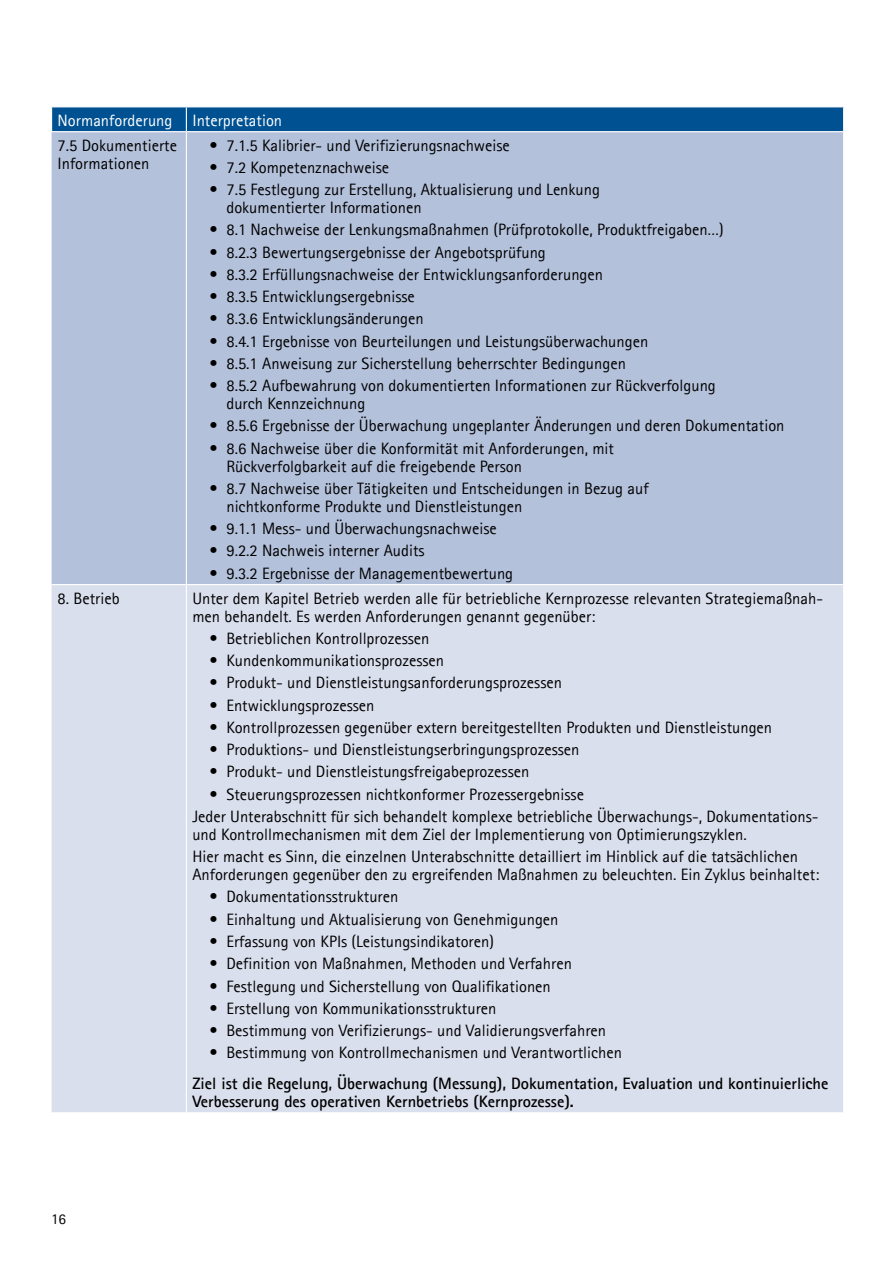
<style>
.page{position:relative;width:893px;height:1263px;background:#fff}
.page>*{position:absolute;margin:0;border:0;box-sizing:border-box;transform-origin:0 0}
.t1{font:16.5px/18px "Agfa Rotis Sans Serif";color:#000}
.t2{font:700 16.5px/18px "Agfa Rotis Sans Serif";color:#000}
.t3{font:16.5px "Agfa Rotis Sans Serif";color:#fff}
.t4{font:15px "Agfa Rotis Sans Serif";color:#000}
</style>
<div class="page">
<div style="left:52px;top:132px;width:791px;height:452px;background:#b4c1db"></div>
<div style="left:52px;top:585px;width:791px;height:527px;background:#dadfed"></div>
<hr style="left:186px;top:132px;width:1px;height:452px;background:#fff">
<hr style="left:186px;top:585px;width:1px;height:527px;background:#fff">
<div style="left:51px;top:107px;width:793px;height:24px;background:#005192"></div>
<p class="t3" style="left:58px;top:110px;width:226px">Normanforderung Interpretation</p>
<p class="t1" style="left:58px;top:136px;width:121px">7.5 Dokumentierte<br>Informationen</p>
<p class="t1" style="left:209px;top:136px;width:302px">• 7.1.5 Kalibrier- und Verifizierungsnachweise</p>
<p class="t1" style="left:209px;top:158px;width:181px">• 7.2 Kompetenznachweise</p>
<p class="t1" style="left:226px;top:180px;width:375px;text-indent:-17px">• 7.5 Festlegung zur Erstellung, Aktualisierung und Lenkung dokumentierter Informationen</p>
<p class="t1" style="left:209px;top:221px;width:516px">• 8.1 Nachweise der Lenkungsmaßnahmen (Prüfprotokolle, Produktfreigaben…)</p>
<p class="t1" style="left:209px;top:243px;width:338px">• 8.2.3 Bewertungsergebnisse der Angebotsprüfung</p>
<p class="t1" style="left:209px;top:265px;width:395px">• 8.3.2 Erfüllungsnachweise der Entwicklungsanforderungen</p>
<p class="t1" style="left:209px;top:287px;width:207px">• 8.3.5 Entwicklungsergebnisse</p>
<p class="t1" style="left:209px;top:310px;width:216px">• 8.3.6 Entwicklungsänderungen</p>
<p class="t1" style="left:209px;top:332px;width:440px">• 8.4.1 Ergebnisse von Beurteilungen und Leistungsüberwachungen</p>
<p class="t1" style="left:209px;top:354px;width:418px">• 8.5.1 Anweisung zur Sicherstellung beherrschter Bedingungen</p>
<p class="t1" style="left:226px;top:376px;width:491px;text-indent:-17px">• 8.5.2 Aufbewahrung von dokumentierten Informationen zur Rückverfolgung durch Kennzeichnung</p>
<p class="t1" style="left:209px;top:417px;width:577px">• 8.5.6 Ergebnisse der Überwachung ungeplanter Änderungen und deren Dokumentation</p>
<p class="t1" style="left:226px;top:439px;width:389px;text-indent:-17px">• 8.6 Nachweise über die Konformität mit Anforderungen, mit<br>Rückverfolgbarkeit auf die freigebende Person</p>
<p class="t1" style="left:226px;top:479px;width:424px;text-indent:-17px">• 8.7 Nachweise über Tätigkeiten und Entscheidungen in Bezug auf nichtkonforme Produkte und Dienstleistungen</p>
<p class="t1" style="left:209px;top:519px;width:289px">• 9.1.1 Mess- und Überwachungsnachweise</p>
<p class="t1" style="left:209px;top:542px;width:217px">• 9.2.2 Nachweis interner Audits</p>
<p class="t1" style="left:209px;top:564px;width:305px">• 9.3.2 Ergebnisse der Managementbewertung</p>
<p class="t1" style="left:58px;top:589px;width:64px">8. Betrieb</p>
<p class="t1" style="left:192px;top:589px;width:632px">Unter dem Kapitel Betrieb werden alle für betriebliche Kernprozesse relevanten Strategiemaßnah&shy;men behandelt. Es werden Anforderungen genannt gegenüber:</p>
<p class="t1" style="left:209px;top:629px;width:222px">• Betrieblichen Kontrollprozessen</p>
<p class="t1" style="left:209px;top:651px;width:236px">• Kundenkommunikationsprozessen</p>
<p class="t1" style="left:209px;top:674px;width:354px">• Produkt- und Dienstleistungsanforderungsprozessen</p>
<p class="t1" style="left:209px;top:696px;width:167px">• Entwicklungsprozessen</p>
<p class="t1" style="left:209px;top:718px;width:564px">• Kontrollprozessen gegenüber extern bereitgestellten Produkten und Dienstleistungen</p>
<p class="t1" style="left:209px;top:740px;width:372px">• Produktions- und Dienstleistungserbringungsprozessen</p>
<p class="t1" style="left:209px;top:763px;width:321px">• Produkt- und Dienstleistungsfreigabeprozessen</p>
<p class="t1" style="left:192px;top:783px;width:628px;line-height:22.2px;text-indent:17px">• Steuerungsprozessen nichtkonformer Prozessergebnisse<br>Jeder Unterabschnitt für sich behandelt komplexe betriebliche Überwachungs-, Dokumentations-</p>
<p class="t1" style="left:192px;top:823px;width:607px;line-height:22.2px">und Kontrollmechanismen mit dem Ziel der Implementierung von Optimierungszyklen.<br>Hier macht es Sinn, die einzelnen Unterabschnitte detailliert im Hinblick auf die tatsächlichen</p>
<p class="t1" style="left:192px;top:865px;width:629px">Anforderungen gegenüber den zu ergreifenden Maßnahmen zu beleuchten. Ein Zyklus beinhaltet:</p>
<p class="t1" style="left:209px;top:888px;width:190px">• Dokumentationsstrukturen</p>
<p class="t1" style="left:209px;top:910px;width:351px">• Einhaltung und Aktualisierung von Genehmigungen</p>
<p class="t1" style="left:209px;top:932px;width:286px">• Erfassung von KPIs (Leistungsindikatoren)</p>
<p class="t1" style="left:209px;top:954px;width:364px">• Definition von Maßnahmen, Methoden und Verfahren</p>
<p class="t1" style="left:209px;top:977px;width:343px">• Festlegung und Sicherstellung von Qualifikationen</p>
<p class="t1" style="left:209px;top:999px;width:289px">• Erstellung von Kommunikationsstrukturen</p>
<p class="t1" style="left:209px;top:1021px;width:398px">• Bestimmung von Verifizierungs- und Validierungsverfahren</p>
<p class="t1" style="left:209px;top:1043px;width:414px">• Bestimmung von Kontrollmechanismen und Verantwortlichen</p>
<p class="t2" style="left:192px;top:1074px;width:638px">Ziel ist die Regelung, Überwachung (Messung), Dokumentation, Evaluation und kontinuierliche<br>Verbesserung des operativen Kernbetriebs (Kernprozesse).</p>
<p class="t4" style="left:51px;top:1210px;width:16px">16</p>
</div>
